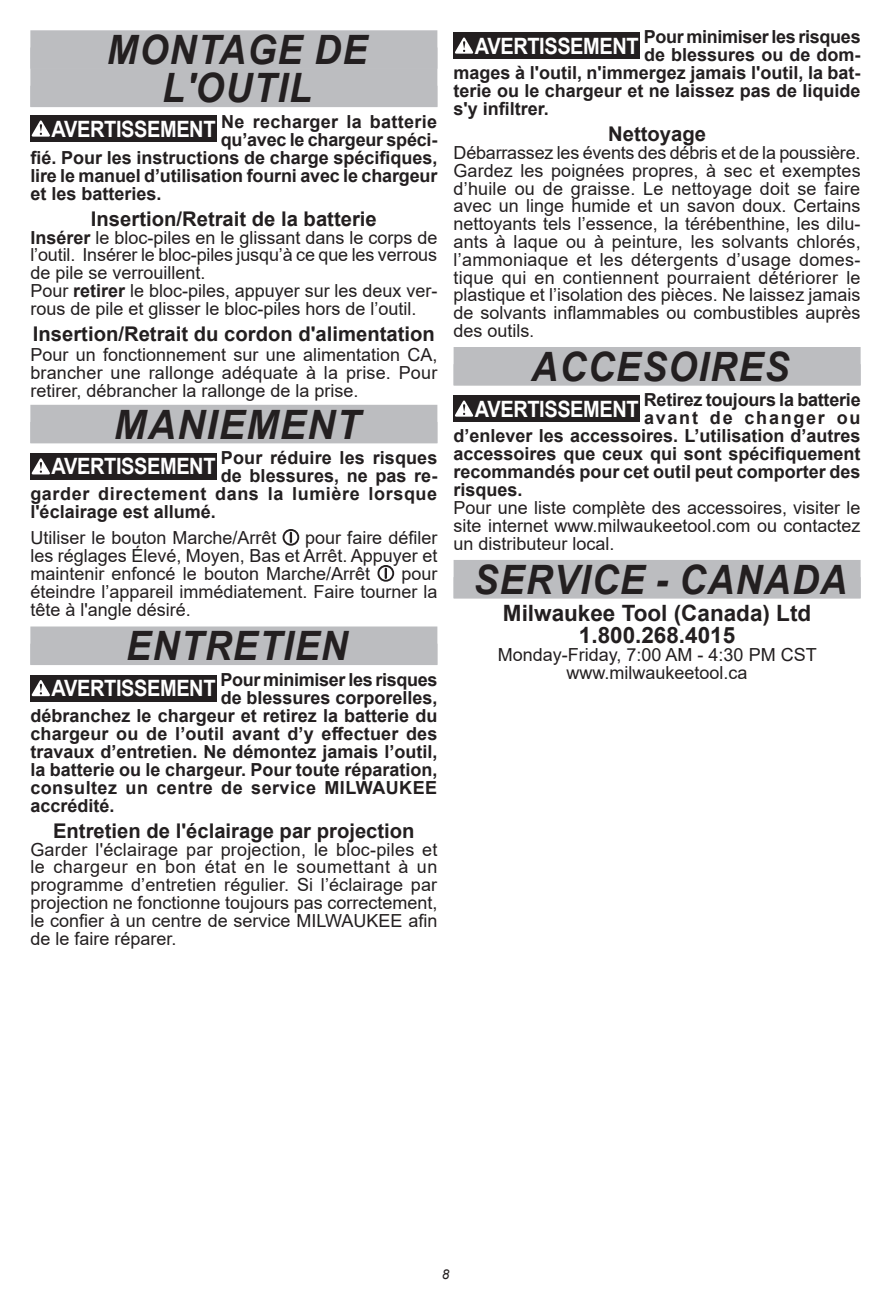
<style>
.page{position:relative;width:891px;height:1296px;background:#fff}
.page>*{position:absolute;margin:0;border:0;box-sizing:border-box;transform-origin:0 0}
.Reverse_Headings_2-l{font:italic 700 40.5px "Arial";letter-spacing:.035em;color:#231f20;scale:.92 1}
.Reverse_Headings_2-l-2{font:italic 700 40.5px "Arial";letter-spacing:.035em;color:#231f20;scale:.96 1}
.t1{font:700 22.5px "Arial";letter-spacing:-.02em;color:#fff;scale:.89 1}
.t2{font:700 22.5px "Arial";color:#231f20}
.Paragraph{font:700 20.25px "Arial";color:#231f20}
.Body_text{font:18px/17.8px "Arial";color:#231f20;text-align:justify}
.Warning{font:700 18px "Arial";color:#231f20}
.Warning-2{font:700 18px "Arial";letter-spacing:-.02em;color:#231f20}
.Warning-3{font:700 18px "Arial";letter-spacing:.035em;color:#231f20}
.Warning-4{font:700 18px "Arial";letter-spacing:.025em;color:#231f20}
.Warning-5{font:700 18px "Arial";letter-spacing:.02em;color:#231f20}
.Warning-6{font:700 18px "Arial";letter-spacing:.095em;color:#231f20}
.t3{font:italic 13.5px "Arial";color:#231f20}
.s1{font-weight:700}
</style>
<div class="page">
<div style="left:30px;top:30px;width:407px;height:39px;background:#bcbdc0"></div>
<div style="left:30px;top:69px;width:407px;height:38px;background:#bcbdc0"></div>
<div style="left:30px;top:405px;width:407px;height:38px;background:#bcbdc0"></div>
<div style="left:30px;top:627px;width:407px;height:38px;background:#bcbdc0"></div>
<div style="left:30px;top:115px;width:187px;height:27px;background:#231f20"></div>
<svg style="left:32px;top:121px;width:18px;height:16px"></svg>
<div style="left:30px;top:453px;width:187px;height:27px;background:#231f20"></div>
<svg style="left:32px;top:458px;width:18px;height:16px"></svg>
<svg style="left:290px;top:532px;width:2px;height:11px"></svg>
<div style="left:283px;top:529px;width:16px;height:17px;border:2px solid #231f20;border-radius:50%"></div>
<svg style="left:385px;top:568px;width:2px;height:11px"></svg>
<div style="left:377px;top:565px;width:17px;height:17px;border:2px solid #231f20;border-radius:50%"></div>
<div style="left:30px;top:675px;width:187px;height:27px;background:#231f20"></div>
<svg style="left:32px;top:680px;width:18px;height:16px"></svg>
<div style="left:454px;top:347px;width:407px;height:38px;background:#bcbdc0"></div>
<div style="left:454px;top:364px;width:407px;height:22px;background:#bcbdc0"></div>
<div style="left:454px;top:560px;width:407px;height:38px;background:#bcbdc0"></div>
<div style="left:454px;top:577px;width:407px;height:22px;background:#bcbdc0"></div>
<div style="left:454px;top:32px;width:186px;height:27px;background:#231f20"></div>
<svg style="left:455px;top:38px;width:18px;height:16px"></svg>
<div style="left:454px;top:395px;width:186px;height:27px;background:#231f20"></div>
<svg style="left:455px;top:401px;width:18px;height:16px"></svg>
<p class="Reverse_Headings_2-l" style="left:107px;top:23px;width:284px">MONTAGE DE</p>
<p class="Reverse_Headings_2-l" style="left:162px;top:61px;width:164px">L'OUTIL</p>
<p class="t1" style="left:52px;top:114px;width:186px">AVERTISSEMENT</p>
<p class="Warning-5" style="left:221px;top:109px;width:218px">Ne recharger la batterie</p>
<p class="Warning" style="left:221px;top:127px;width:218px">qu’avec le chargeur spéci-</p>
<p class="Warning" style="left:30px;top:145px;width:409px">fié. Pour les instructions de charge spécifiques,</p>
<p class="Warning" style="left:30px;top:163px;width:409px">lire le manuel d’utilisation fourni avec le chargeur</p>
<p class="Warning" style="left:30px;top:181px;width:133px">et les batteries.</p>
<p class="Paragraph" style="left:91px;top:205px;width:287px">Insertion/Retrait de la batterie</p>
<p class="Body_text" style="left:30px;top:228px;width:409px"><span class="s1">Insérer</span> le bloc-piles en le glissant dans le corps de l’outil. Insérer le bloc-piles jusqu’à ce que les verrous de pile se verrouillent.</p>
<p class="Body_text" style="left:30px;top:282px;width:409px">Pour <span class="s1">retirer</span> le bloc-piles, appuyer sur les deux ver&shy;rous de pile et glisser le bloc-piles hors de l’outil.</p>
<p class="Paragraph" style="left:33px;top:319px;width:404px">Insertion/Retrait du cordon d'alimentation</p>
<p class="Body_text" style="left:30px;top:345px;width:409px">Pour un fonctionnement sur une alimentation CA, brancher une rallonge adéquate à la prise. Pour retirer, débrancher la rallonge de la prise.</p>
<p class="Reverse_Headings_2-l-2" style="left:114px;top:397px;width:258px">MANIEMENT</p>
<p class="t1" style="left:52px;top:452px;width:186px">AVERTISSEMENT</p>
<p class="Warning" style="left:221px;top:445px;width:218px">Pour réduire les risques</p>
<p class="Warning" style="left:221px;top:463px;width:218px">de blessures, ne pas re-</p>
<p class="Warning-3" style="left:30px;top:481px;width:408px">garder directement dans la lumière lorsque</p>
<p class="Warning" style="left:30px;top:499px;width:187px">l'éclairage est allumé.</p>
<p class="Body_text" style="left:30px;top:529px;width:248px">Utiliser le bouton Marche/Arrêt</p>
<p class="Body_text" style="left:30px;top:529px;width:409px;text-indent:275px">pour faire défiler les réglages Élevé, Moyen, Bas et Arrêt. Appuyer et maintenir enfoncé le bouton Marche/Arrêt</p>
<p class="Body_text" style="left:30px;top:565px;width:409px;text-indent:371px">pour éteindre l’appareil immédiatement. Faire tourner la tête à l'angle désiré.</p>
<p class="Reverse_Headings_2-l" style="left:126px;top:619px;width:242px">ENTRETIEN</p>
<p class="t1" style="left:52px;top:673px;width:186px">AVERTISSEMENT</p>
<p class="Warning-2" style="left:221px;top:667px;width:218px">Pour minimiser les risques</p>
<p class="Warning" style="left:221px;top:685px;width:218px">de blessures corporelles,</p>
<p class="Warning" style="left:30px;top:703px;width:409px">débranchez le chargeur et retirez la batterie du</p>
<p class="Warning" style="left:30px;top:721px;width:409px">chargeur ou de l’outil avant d’y effectuer des</p>
<p class="Warning" style="left:30px;top:739px;width:409px">travaux d’entretien. Ne démontez jamais l’outil,</p>
<p class="Warning" style="left:30px;top:757px;width:409px">la batterie ou le chargeur. Pour toute réparation,</p>
<p class="Warning-4" style="left:30px;top:775px;width:408px">consultez un centre de service MILWAUKEE</p>
<p class="Warning" style="left:30px;top:793px;width:86px">accrédité.</p>
<p class="Paragraph" style="left:53px;top:816px;width:363px">Entretien de l'éclairage par projection</p>
<p class="Body_text" style="left:30px;top:840px;width:409px">Garder l'éclairage par projection, le bloc-piles et le chargeur en bon état en le soumettant à un programme d’entretien régulier. Si l’éclairage par projection ne fonctionne toujours pas correctement, le confier à un centre de service MILWAUKEE afin de le faire réparer.</p>
<p class="t1" style="left:475px;top:31px;width:186px">AVERTISSEMENT</p>
<p class="Warning-2" style="left:644px;top:24px;width:218px">Pour minimiser les risques</p>
<p class="Warning" style="left:644px;top:42px;width:218px">de blessures ou de dom-</p>
<p class="Warning" style="left:454px;top:60px;width:409px">mages à l'outil, n'immergez jamais l'outil, la bat-</p>
<p class="Warning" style="left:454px;top:78px;width:409px">terie ou le chargeur et ne laissez pas de liquide</p>
<p class="Warning" style="left:454px;top:96px;width:97px">s'y infiltrer.</p>
<p class="Paragraph" style="left:608px;top:120px;width:99px">Nettoyage</p>
<p class="Body_text" style="left:454px;top:144px;width:409px">Débarrassez les évents des débris et de la poussière.<br>Gardez les poignées propres, à sec et exemptes d’huile ou de graisse. Le nettoyage doit se faire avec un linge humide et un savon doux. Certains nettoyants tels l’essence, la térébenthine, les dilu&shy;ants à laque ou à peinture, les solvants chlorés, l’ammoniaque et les détergents d’usage domes&shy;tique qui en contiennent pourraient détériorer le plastique et l’isolation des pièces. Ne laissez jamais de solvants inflammables ou combustibles auprès des outils.</p>
<p class="Reverse_Headings_2-l" style="left:531px;top:340px;width:282px">ACCESOIRES</p>
<p class="t1" style="left:475px;top:394px;width:186px">AVERTISSEMENT</p>
<p class="Warning" style="left:644px;top:387px;width:218px">Retirez toujours la batterie</p>
<p class="Warning-6" style="left:644px;top:405px;width:218px">avant de changer ou</p>
<p class="Warning" style="left:454px;top:423px;width:409px">d’enlever les accessoires. L’utilisation d’autres</p>
<p class="Warning" style="left:454px;top:441px;width:409px">accessoires que ceux qui sont spécifiquement</p>
<p class="Warning" style="left:454px;top:459px;width:409px">recommandés pour cet outil peut comporter des</p>
<p class="Warning" style="left:454px;top:477px;width:71px">risques.</p>
<p class="Body_text" style="left:454px;top:499px;width:409px">Pour une liste complète des accessoires, visiter le site internet www.milwaukeetool.com ou contactez un distributeur local.</p>
<p class="Reverse_Headings_2-l" style="left:473px;top:552px;width:408px">SERVICE - CANADA</p>
<p class="t2" style="left:503px;top:597px;width:310px">Milwaukee Tool (Canada) Ltd</p>
<p class="t2" style="left:579px;top:619px;width:158px">1.800.268.4015</p>
<p class="Body_text" style="left:498px;top:646px;width:320px">Monday-Friday, 7:00 AM - 4:30 PM CST</p>
<p class="Body_text" style="left:567px;top:664px;width:183px">www.milwaukeetool.ca</p>
<p class="t3" style="left:442px;top:1265px;width:9px">8</p>
</div>
